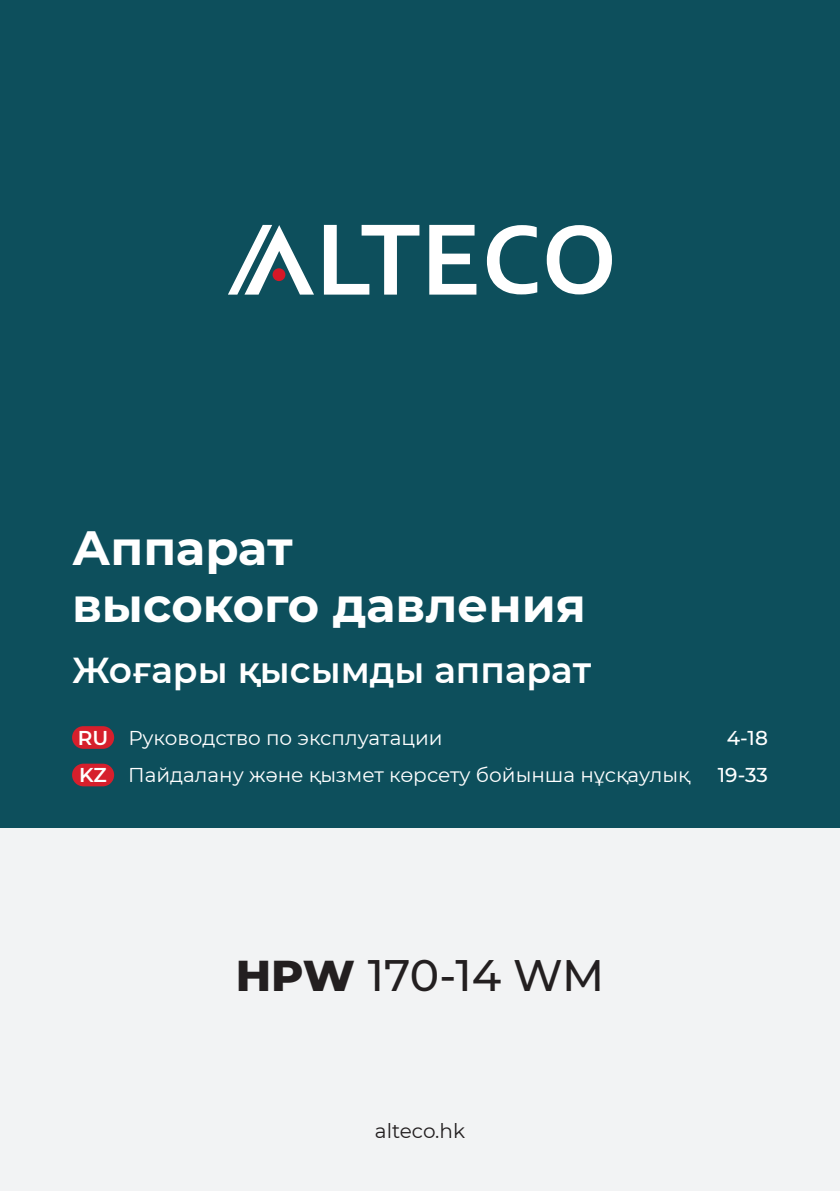
<style>
.page{position:relative;width:840px;height:1191px;background:#fff}
.page>*{position:absolute;margin:0;border:0;box-sizing:border-box;transform-origin:0 0}
.t1{font:700 48px/57.6px "Montserrat";color:#fff}
.t2{font:500 44px "Montserrat";letter-spacing:-.01em;color:#231f20}
.t3{font:600 36px "Montserrat";color:#fff}
.t4{font:20px "Montserrat";color:#fff}
.t5{font:20px "Montserrat";color:#231f20}
.t6{font:500 20px "Montserrat";color:#fff}
.s1{font-weight:600}
.s2{font-weight:800}
</style>
<div class="page">
<div style="left:0;top:0;width:839px;height:828px;background:#0d4f5c"></div>
<div style="left:0;top:828px;width:839px;height:363px;background:#f2f3f4"></div>
<svg style="left:228px;top:225px;width:383px;height:69px"></svg>
<div style="left:272px;top:268px;width:13px;height:13px;background:#d61827;border-radius:50%"></div>
<div style="left:72px;top:726px;width:42px;height:23px;background:#d61f2c;border-radius:11px"></div>
<div style="left:72px;top:763px;width:42px;height:23px;background:#d61f2c;border-radius:11px"></div>
<h1 class="t1" style="left:72px;top:516px;width:515px">Аппарат<br>высокого давления</h1>
<h3 class="t3" style="left:72px;top:644px;width:520px">Жоғары қысымды аппарат</h3>
<p class="t4" style="left:78px;top:723px;width:366px"><span class="s1">RU</span> Руководство по эксплуатации</p>
<p class="t6" style="left:726px;top:723px;width:43px">4-18</p>
<p class="t4" style="left:79px;top:761px;width:612px"><span class="s1">KZ</span> Пайдалану және қызмет көрсету бойынша нұсқаулық</p>
<p class="t6" style="left:717px;top:761px;width:51px">19-33</p>
<h2 class="t2" style="left:236px;top:944px;width:369px"><span class="s2">HPW</span> 170-14 WM</h2>
<p class="t5" style="left:374px;top:1117px;width:92px">alteco.hk</p>
</div>
